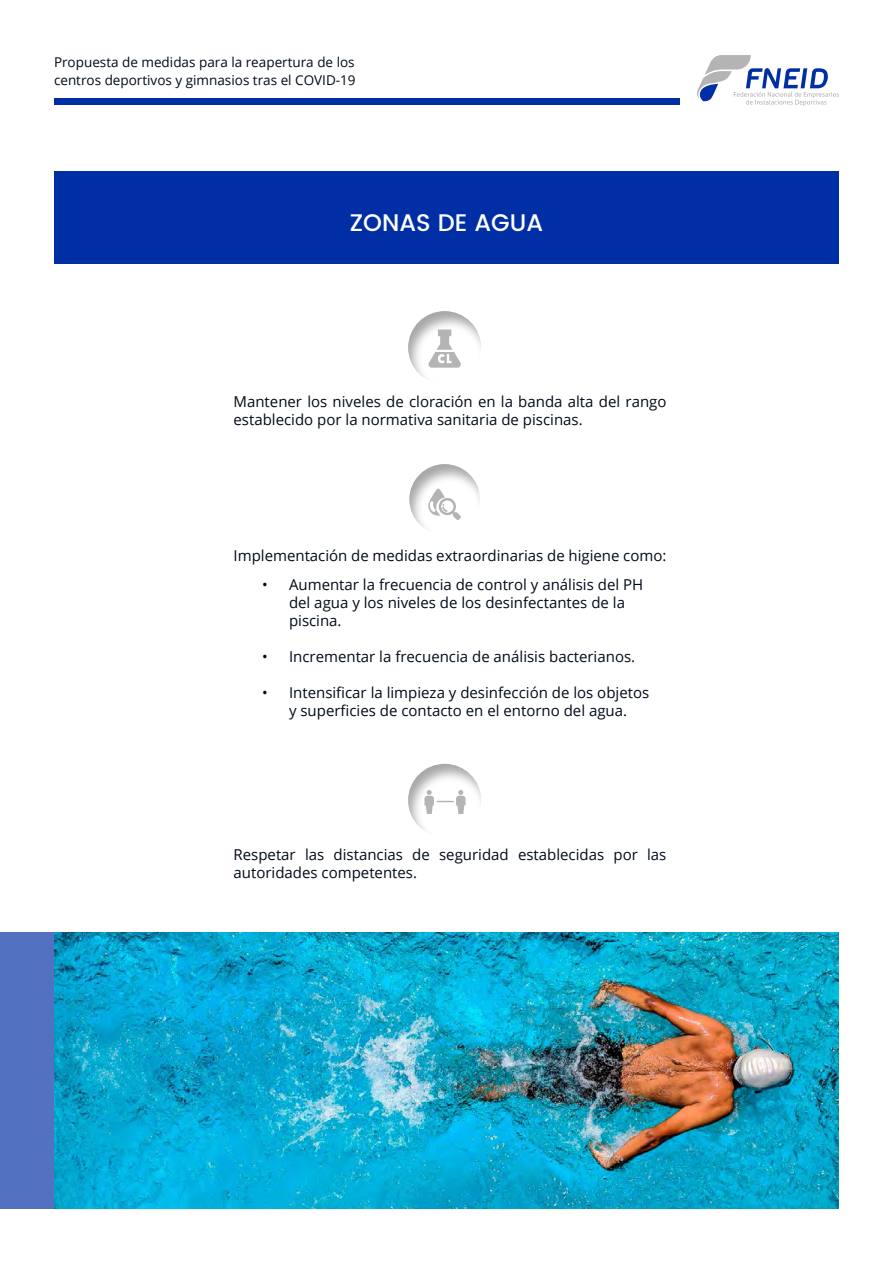
<style>
.page{position:relative;width:893px;height:1263px;background:#fff}
.page>*{position:absolute;margin:0;border:0;box-sizing:border-box;transform-origin:0 0}
.t1{font:500 24px "Poppins";color:#fff}
.t2{font:15px/18px "Open Sans";color:#000b18}
.t3{font:13.5px/18px "Open Sans";color:#000b18}
</style>
<div class="page">
<div style="left:396px;top:300px;width:98px;height:86px;background:#000;opacity:.35"></div>
<div style="left:396px;top:753px;width:98px;height:85px;background:#000;opacity:.35"></div>
<div style="left:396px;top:452px;width:99px;height:84px;background:#000;opacity:.35"></div>
<svg style="left:428px;top:329px;width:34px;height:39px"></svg>
<svg style="left:428px;top:488px;width:33px;height:32px"></svg>
<svg style="left:697px;top:55px;width:142px;height:51px"></svg>
<div style="left:54px;top:171px;width:785px;height:93px;background:#002fa5"></div>
<div style="left:0;top:932px;width:400px;height:277px;background:#5271c1"></div>
<div style="left:54px;top:99px;width:626px;height:6px;background:#002fa5"></div>
<img style="left:54px;top:932px;width:785px;height:277px">
<svg style="left:424px;top:790px;width:41px;height:24px"></svg>
<p class="t3" style="left:54px;top:53px;width:303px">Propuesta de medidas para la reapertura de los centros deportivos y gimnasios tras el COVID-19</p>
<h1 class="t1" style="left:350px;top:205px;width:195px">ZONAS DE AGUA</h1>
<p class="t2" style="left:234px;top:393px;width:434px">Mantener los niveles de cloración en la banda alta del rango establecido por la normativa sanitaria de piscinas.</p>
<p class="t2" style="left:234px;top:546px;width:434px">Implementación de medidas extraordinarias de higiene como:</p>
<p class="t2" style="left:289px;top:575px;width:356px;text-indent:-27px">• Aumentar la frecuencia de control y análisis del PH del agua y los niveles de los desinfectantes de la piscina.</p>
<p class="t2" style="left:262px;top:647px;width:375px">• Incrementar la frecuencia de análisis bacterianos.</p>
<p class="t2" style="left:262px;top:683px;width:389px;text-align:center">• Intensificar la limpieza y desinfección de los objetos y superficies de contacto en el entorno del agua.</p>
<p class="t2" style="left:234px;top:845px;width:434px">Respetar las distancias de seguridad establecidas por las autoridades competentes.</p>
</div>
